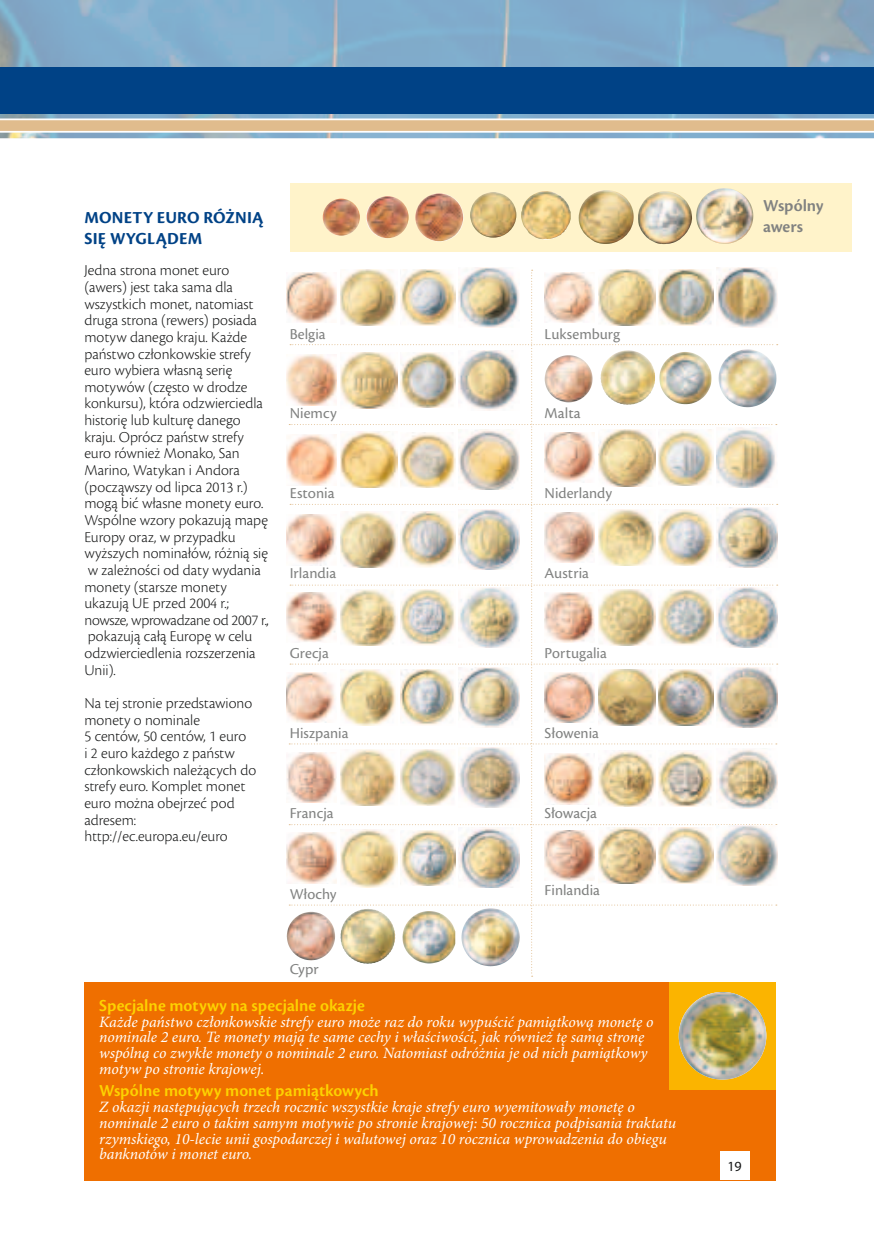
<style>
.page{position:relative;width:874px;height:1241px;background:#fff}
.page>*{position:absolute;margin:0;border:0;box-sizing:border-box;transform-origin:0 0}
.t1{font:600 17.5px "Cronos Pro";color:#fdd200}
.t2{font:700 17.5px/21px "Cronos Pro";letter-spacing:.01em;color:#004286}
.t3{font:600 17.5px/21px "Cronos Pro";color:#818281}
.t4{font:300 15.75px/16.6px "Cronos Pro";color:#151616}
.t5{font:italic 15.75px/15.8px "Minion Pro";letter-spacing:-.005em;color:#fff}
.t6{font:15.75px "Cronos Pro";color:#818281}
.t7{font:15.75px "Cronos MM 408 9";letter-spacing:.005em;color:#818281}
.t8{font:14px "Myriad Pro";color:#151616}
</style>
<div class="page">
<svg style="left:0;top:0;width:873px;height:139px;background:#85adc9"></svg>
<div style="left:0;top:67px;width:873px;height:47px;background:#004286"></div>
<svg style="left:0;top:118px;width:873px;height:15px;background:#e2caaa"></svg>
<div style="left:289px;top:183px;width:562px;height:68px;background:#fff3ca"></div>
<div style="left:84px;top:982px;width:692px;height:198px;background:#ef6f00"></div>
<div style="left:669px;top:982px;width:107px;height:107px;background:#fbb400"></div>
<img style="left:322px;top:199px;width:37px;height:37px;border-radius:19px">
<img style="left:366px;top:196px;width:42px;height:42px;border-radius:21px">
<img style="left:415px;top:193px;width:48px;height:48px;border-radius:23px">
<img style="left:696px;top:188px;width:56px;height:56px">
<img style="left:286px;top:279px;width:3px;height:35px">
<img style="left:475px;top:267px;width:30px;height:3px">
<img style="left:678px;top:991px;width:88px;height:88px;border-radius:44px">
<div style="left:719px;top:1151px;width:29px;height:29px;background:#fff"></div>
<img style="left:286px;top:365px;width:3px;height:31px">
<img style="left:286px;top:601px;width:3px;height:32px">
<img style="left:286px;top:677px;width:3px;height:40px">
<img style="left:286px;top:764px;width:3px;height:27px">
<img style="left:286px;top:522px;width:3px;height:31px">
<img style="left:286px;top:843px;width:3px;height:28px">
<img style="left:716px;top:267px;width:45px;height:3px">
<img style="left:470px;top:192px;width:46px;height:45px;border-radius:23px">
<img style="left:521px;top:191px;width:49px;height:48px">
<img style="left:578px;top:190px;width:55px;height:54px">
<img style="left:638px;top:191px;width:53px;height:53px">
<img style="left:286px;top:447px;width:3px;height:27px">
<img style="left:289px;top:270px;width:488px;height:706px">
<p class="t2" style="left:84px;top:207px;width:180px">MONETY EU RO RÓŻNIĄ<br>SIĘ WYGLĄDEM</p>
<p class="t4" style="left:84px;top:262px;width:186px">Jedna strona monet euro (awers) jest taka sama dla wszystkich monet, natomiast druga strona (rewers) posiada motyw danego kraju. Każde państwo członkowskie strefy euro wybiera własną serię motywów (często w drodze konkursu), która odzwierciedla historię lub kulturę danego kraju. Oprócz państw strefy euro również Monako, San<br>Marino, Watykan i Andora (począwszy od lipca 2013 r.) mogą bić własne monety euro.<br>Wspólne wzory pokazują mapę<br>Europy oraz, w przypadku wyższych nominałów, różnią się w zależności od daty wydania monety (starsze monety ukazują UE przed 2004 r.; nowsze, wprowadzane od 2007 r., pokazują całą Europę w celu odzwierciedlenia rozszerzenia<br>Unii).</p>
<p class="t4" style="left:84px;top:694px;width:173px">Na tej stronie przedstawiono monety o nominale<br>5 centów, 50 centów, 1 euro<br>i 2 euro każdego z państw członkowskich należących do strefy euro. Komplet monet euro można obejrzeć pod adresem: http://ec.europa.eu/euro</p>
<p class="t6" style="left:289px;top:325px;width:37px">Belgia</p>
<p class="t6" style="left:289px;top:404px;width:48px">Niemcy</p>
<p class="t7" style="left:289px;top:484px;width:47px">Estonia</p>
<p class="t7" style="left:289px;top:564px;width:48px">Irlandia</p>
<p class="t6" style="left:289px;top:644px;width:41px">Grecja</p>
<p class="t6" style="left:289px;top:724px;width:60px">Hiszpania</p>
<p class="t6" style="left:289px;top:803px;width:45px">Francja</p>
<p class="t6" style="left:289px;top:884px;width:48px">Włochy</p>
<p class="t7" style="left:289px;top:960px;width:31px">Cypr</p>
<p class="t6" style="left:544px;top:325px;width:77px">Luksemburg</p>
<p class="t7" style="left:544px;top:405px;width:38px">Malta</p>
<p class="t6" style="left:544px;top:484px;width:69px">Niderlandy</p>
<p class="t6" style="left:544px;top:564px;width:46px">Austria</p>
<p class="t6" style="left:544px;top:644px;width:64px">Portugalia</p>
<p class="t6" style="left:544px;top:724px;width:56px">Słowenia</p>
<p class="t7" style="left:544px;top:805px;width:54px">Słowacja</p>
<p class="t6" style="left:544px;top:880px;width:57px">Finlandia</p>
<p class="t1" style="left:99px;top:995px;width:267px">Specjalne motywy na specjalne okazje</p>
<p class="t5" style="left:99px;top:1014px;width:555px">Każde państwo członkowskie strefy euro może raz do roku wypuścić pamiątkową monetę o nominale 2 euro. Te monety mają te same cechy i właściwości, jak również tę samą stronę wspólną co zwykłe monety o nominale 2 euro. Natomiast odróżnia je od nich pamiątkowy motyw po stronie krajowej.</p>
<p class="t1" style="left:99px;top:1080px;width:281px">Wspólne motywy monet pamiątkowych</p>
<p class="t5" style="left:99px;top:1099px;width:578px">Z okazji następujących trzech rocznic wszystkie kraje strefy euro wyemitowały monetę o nominale 2 euro o takim samym motywie po stronie krajowej: 50 rocznica podpisania traktatu rzymskiego, 10-lecie unii gospodarczej i walutowej oraz 10 rocznica wprowadzenia do obiegu banknotów i monet euro.</p>
<p class="t3" style="left:762px;top:195px;width:62px">Wspólny awers</p>
<p class="t8" style="left:727px;top:1157px;width:16px">19</p>
</div>
